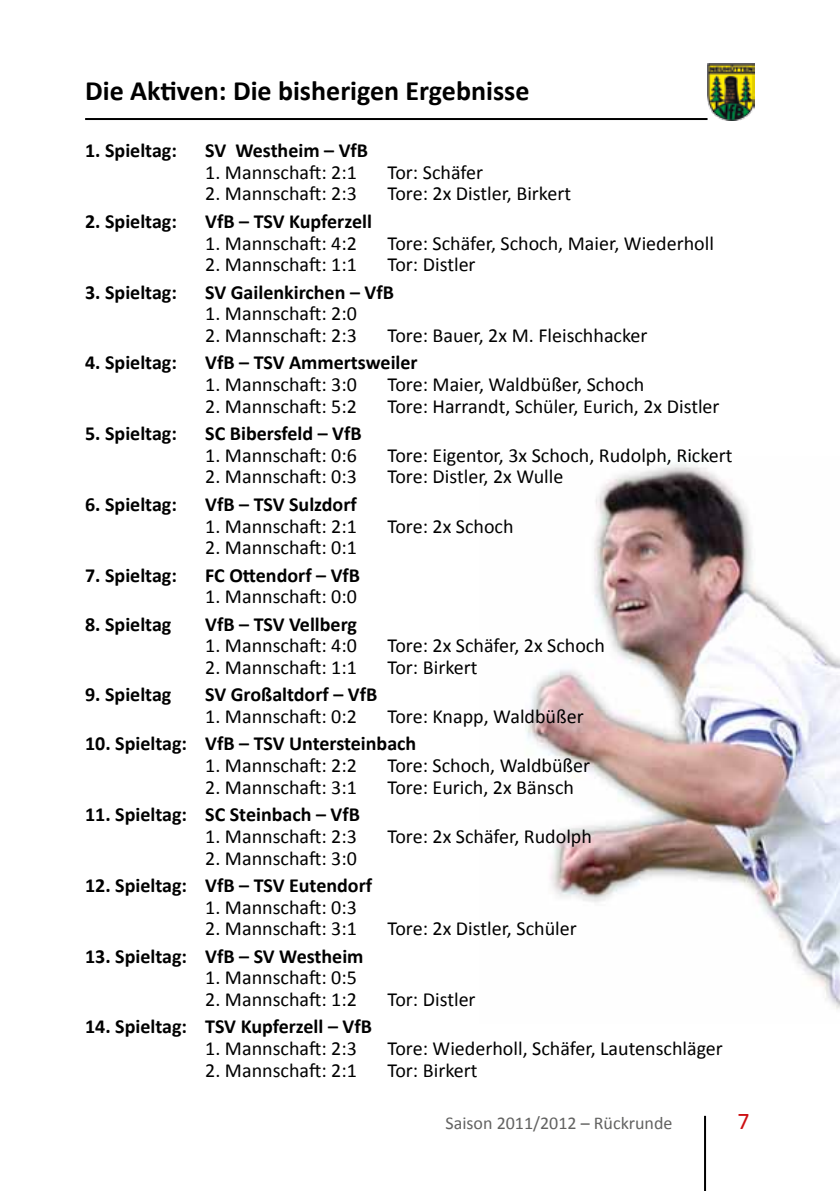
<style>
.page{position:relative;width:840px;height:1191px;background:#fff}
.page>*{position:absolute;margin:0;border:0;box-sizing:border-box;transform-origin:0 0}
.t1{font:700 28px "Calibri";color:#000}
.t2{font:24px "Calibri";color:#cd1013}
.t3{font:20px "Calibri";color:#000}
.t4{font:700 20px "Calibri";color:#000}
.t5{font:18px "Calibri";color:#626261}
</style>
<div class="page">
<hr style="left:703px;top:1115px;width:2px;height:76px;background:#000">
<hr style="left:85px;top:118px;width:622px;height:2px;background:#000">
<img style="left:707px;top:63px;width:47px;height:57px">
<img style="left:525px;top:463px;width:314px;height:546px">
<h1 class="t1" style="left:85px;top:73px;width:445px">Die Aktiven: Die bisherigen Ergebnisse</h1>
<p class="t4" style="left:85px;top:138px;width:93px">1. Spieltag:</p>
<p class="t4" style="left:205px;top:138px;width:164px">SV Westheim – VfB</p>
<p class="t3" style="left:205px;top:159px;width:153px">1. Mannschaft: 2:1</p>
<p class="t3" style="left:387px;top:159px;width:97px">Tor: Schäfer</p>
<p class="t3" style="left:205px;top:181px;width:153px">2. Mannschaft: 2:3</p>
<p class="t3" style="left:387px;top:181px;width:185px">Tore: 2x Distler, Birkert</p>
<p class="t4" style="left:85px;top:208px;width:93px">2. Spieltag:</p>
<p class="t4" style="left:205px;top:208px;width:168px">VfB – TSV Kupferzell</p>
<p class="t3" style="left:205px;top:230px;width:153px">1. Mannschaft: 4:2</p>
<p class="t3" style="left:387px;top:230px;width:328px">Tore: Schäfer, Schoch, Maier, Wiederholl</p>
<p class="t3" style="left:205px;top:252px;width:153px">2. Mannschaft: 1:1</p>
<p class="t3" style="left:387px;top:252px;width:90px">Tor: Distler</p>
<p class="t4" style="left:85px;top:279px;width:93px">3. Spieltag:</p>
<p class="t4" style="left:205px;top:279px;width:190px">SV Gailenkirchen – VfB</p>
<p class="t3" style="left:205px;top:301px;width:153px">1. Mannschaft: 2:0</p>
<p class="t3" style="left:205px;top:323px;width:153px">2. Mannschaft: 2:3</p>
<p class="t3" style="left:387px;top:323px;width:261px">Tore: Bauer, 2x M. Fleischhacker</p>
<p class="t4" style="left:85px;top:350px;width:93px">4. Spieltag:</p>
<p class="t4" style="left:205px;top:350px;width:214px">VfB – TSV Ammertsweiler</p>
<p class="t3" style="left:205px;top:372px;width:153px">1. Mannschaft: 3:0</p>
<p class="t3" style="left:387px;top:372px;width:258px">Tore: Maier, Waldbüßer, Schoch</p>
<p class="t3" style="left:205px;top:393px;width:153px">2. Mannschaft: 5:2</p>
<p class="t3" style="left:387px;top:393px;width:333px">Tore: Harrandt, Schüler, Eurich, 2x Distler</p>
<p class="t4" style="left:85px;top:421px;width:93px">5. Spieltag:</p>
<p class="t4" style="left:205px;top:421px;width:158px">SC Bibersfeld – VfB</p>
<p class="t3" style="left:205px;top:442px;width:153px">1. Mannschaft: 0:6</p>
<p class="t3" style="left:387px;top:442px;width:346px">Tore: Eigentor, 3x Schoch, Rudolph, Rickert</p>
<p class="t3" style="left:205px;top:464px;width:153px">2. Mannschaft: 0:3</p>
<p class="t3" style="left:387px;top:464px;width:177px">Tore: Distler, 2x Wulle</p>
<p class="t4" style="left:85px;top:491px;width:93px">6. Spieltag:</p>
<p class="t4" style="left:205px;top:491px;width:153px">VfB – TSV Sulzdorf</p>
<p class="t3" style="left:205px;top:513px;width:153px">1. Mannschaft: 2:1</p>
<p class="t3" style="left:387px;top:513px;width:128px">Tore: 2x Schoch</p>
<p class="t3" style="left:205px;top:535px;width:153px">2. Mannschaft: 0:1</p>
<p class="t4" style="left:85px;top:562px;width:93px">7. Spieltag:</p>
<p class="t4" style="left:205px;top:562px;width:156px">FC Ottendorf – VfB</p>
<p class="t3" style="left:205px;top:584px;width:153px">1. Mannschaft: 0:0</p>
<p class="t4" style="left:85px;top:611px;width:88px">8. Spieltag</p>
<p class="t4" style="left:205px;top:611px;width:153px">VfB – TSV Vellberg</p>
<p class="t3" style="left:205px;top:633px;width:153px">1. Mannschaft: 4:0</p>
<p class="t3" style="left:387px;top:633px;width:219px">Tore: 2x Schäfer, 2x Schoch</p>
<p class="t3" style="left:205px;top:654px;width:153px">2. Mannschaft: 1:1</p>
<p class="t3" style="left:387px;top:654px;width:91px">Tor: Birkert</p>
<p class="t4" style="left:85px;top:682px;width:88px">9. Spieltag</p>
<p class="t4" style="left:205px;top:682px;width:173px">SV Großaltdorf – VfB</p>
<p class="t3" style="left:205px;top:704px;width:153px">1. Mannschaft: 0:2</p>
<p class="t3" style="left:387px;top:704px;width:197px">Tore: Knapp, Waldbüßer</p>
<p class="t4" style="left:85px;top:731px;width:332px">10. Spieltag: VfB – TSV Untersteinbach</p>
<p class="t3" style="left:205px;top:753px;width:153px">1. Mannschaft: 2:2</p>
<p class="t3" style="left:387px;top:753px;width:204px">Tore: Schoch, Waldbüßer</p>
<p class="t3" style="left:205px;top:774px;width:153px">2. Mannschaft: 3:1</p>
<p class="t3" style="left:387px;top:774px;width:188px">Tore: Eurich, 2x Bänsch</p>
<p class="t4" style="left:85px;top:801px;width:276px">11. Spieltag: SC Steinbach – VfB</p>
<p class="t3" style="left:205px;top:823px;width:153px">1. Mannschaft: 2:3</p>
<p class="t3" style="left:387px;top:823px;width:206px">Tore: 2x Schäfer, Rudolph</p>
<p class="t3" style="left:205px;top:845px;width:153px">2. Mannschaft: 3:0</p>
<p class="t4" style="left:85px;top:872px;width:288px">12. Spieltag: VfB – TSV Eutendorf</p>
<p class="t3" style="left:205px;top:894px;width:153px">1. Mannschaft: 0:3</p>
<p class="t3" style="left:205px;top:916px;width:153px">2. Mannschaft: 3:1</p>
<p class="t3" style="left:387px;top:916px;width:191px">Tore: 2x Distler, Schüler</p>
<p class="t4" style="left:85px;top:943px;width:280px">13. Spieltag: VfB – SV Westheim</p>
<p class="t3" style="left:205px;top:965px;width:153px">1. Mannschaft: 0:5</p>
<p class="t3" style="left:205px;top:986px;width:153px">2. Mannschaft: 1:2</p>
<p class="t3" style="left:387px;top:986px;width:90px">Tor: Distler</p>
<p class="t4" style="left:85px;top:1014px;width:288px">14. Spieltag: TSV Kupferzell – VfB</p>
<p class="t3" style="left:205px;top:1035px;width:153px">1. Mannschaft: 2:3</p>
<p class="t3" style="left:387px;top:1035px;width:337px">Tore: Wiederholl, Schäfer, Lautenschläger</p>
<p class="t3" style="left:205px;top:1057px;width:153px">2. Mannschaft: 2:1</p>
<p class="t3" style="left:387px;top:1057px;width:91px">Tor: Birkert</p>
<p class="t5" style="left:445px;top:1112px;width:228px">Saison 2011/2012 – Rückrunde</p>
<p class="t2" style="left:737px;top:1106px;width:14px">7</p>
</div>
